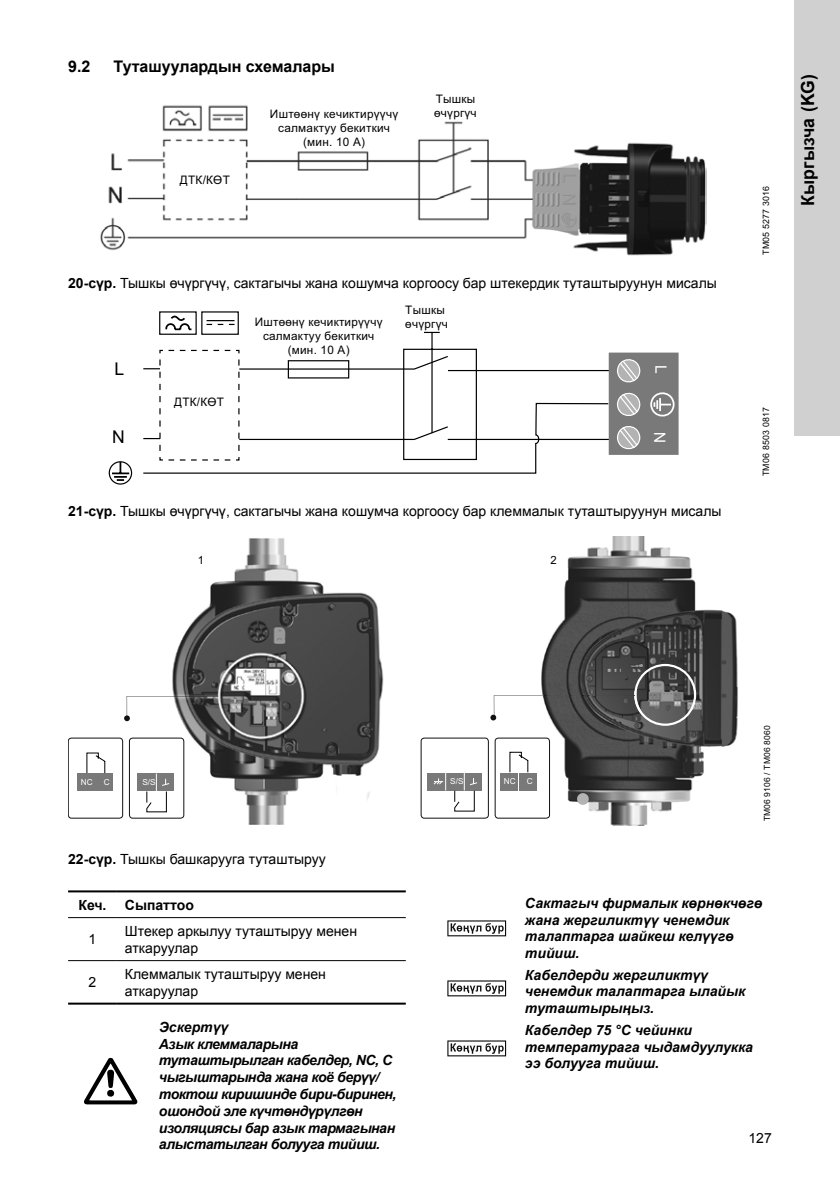
<style>
.page{position:relative;width:840px;height:1191px;background:#fff}
.page>*{position:absolute;margin:0;border:0;box-sizing:border-box;transform-origin:0 0}
.t1{font:700 18px "Arial";letter-spacing:.01em;color:#000}
.t2{font:17.6px "Arial";color:#000}
.t3{font:700 16px "Arial";color:#000}
.t4{font:15.6px "Arial";color:#fff}
.t5{font:14px/16.8px "Arial";color:#000}
.t6{font:italic 700 14px/16.8px "Arial";color:#000}
.t7{font:italic 700 14px/16.8px "Arial";letter-spacing:-.03em;color:#000}
.t8{font:700 14px "Arial";color:#000}
.t9{font:11.8px/14px "Arial";letter-spacing:.02em;color:#000;text-align:center}
.t10{font:11.4px "Arial";color:#000}
.t11{font:8.8px "Arial";letter-spacing:.015em;color:#000}
.t12{font:8.6px "Arial";letter-spacing:.015em;color:#000}
.t13{font:8.2px "Arial";color:#fff}
.s1{font-weight:700}
</style>
<div class="page">
<div style="left:794px;top:0;width:45px;height:436px;background:#d0d0d0"></div>
<img style="left:100px;top:105px;width:606px;height:151px">
<svg style="left:201px;top:311px;width:276px;height:44px"></svg>
<svg style="left:109px;top:462px;width:22px;height:22px"></svg>
<div style="left:109px;top:461px;width:23px;height:23px;border:1px solid #000;border-radius:50%"></div>
<svg style="left:112px;top:462px;width:17px;height:19px"></svg>
<svg style="left:143px;top:355px;width:465px;height:119px"></svg>
<div style="left:159px;top:311px;width:38px;height:24px;background:#fff;border:1px solid #000"></div>
<svg style="left:164px;top:312px;width:29px;height:19px"></svg>
<div style="left:608px;top:352px;width:70px;height:103px;background:#797979"></div>
<svg style="left:650px;top:392px;width:25px;height:25px"></svg>
<svg style="left:617px;top:359px;width:23px;height:91px"></svg>
<svg style="left:159px;top:349px;width:81px;height:112px"></svg>
<img style="left:162px;top:538px;width:222px;height:286px">
<img style="left:521px;top:537px;width:217px;height:288px">
<svg style="left:124px;top:696px;width:94px;height:28px"></svg>
<div style="left:68px;top:738px;width:55px;height:80px;border:1px solid #111;border-radius:3px"></div>
<div style="left:129px;top:738px;width:55px;height:80px;background:#fff;border-radius:3px"></div>
<div style="left:129px;top:738px;width:55px;height:80px;border:1px solid #111;border-radius:3px"></div>
<div style="left:77px;top:773px;width:18px;height:18px;background:#797979"></div>
<div style="left:96px;top:773px;width:17px;height:18px;background:#797979"></div>
<svg style="left:86px;top:752px;width:19px;height:21px"></svg>
<div style="left:138px;top:773px;width:36px;height:18px;background:#797979"></div>
<svg style="left:146px;top:773px;width:24px;height:39px"></svg>
<svg style="left:490px;top:664px;width:205px;height:62px"></svg>
<div style="left:495px;top:738px;width:54px;height:80px;background:#fff;border-radius:3px"></div>
<div style="left:494px;top:738px;width:55px;height:80px;border:1px solid #111;border-radius:3px"></div>
<div style="left:420px;top:738px;width:68px;height:80px;border:1px solid #111;border-radius:3px"></div>
<div style="left:427px;top:773px;width:54px;height:17px;background:#797979"></div>
<svg style="left:433px;top:773px;width:44px;height:38px"></svg>
<div style="left:500px;top:772px;width:17px;height:18px;background:#797979"></div>
<div style="left:518px;top:772px;width:18px;height:18px;background:#797979"></div>
<svg style="left:509px;top:752px;width:19px;height:20px"></svg>
<svg style="left:575px;top:793px;width:15px;height:12px"></svg>
<hr style="left:68px;top:1002px;width:49px;height:2px;background:#000">
<hr style="left:117px;top:1002px;width:288px;height:2px;background:#000">
<hr style="left:68px;top:890px;width:49px;height:2px;background:#000">
<hr style="left:117px;top:890px;width:288px;height:2px;background:#000">
<hr style="left:68px;top:917px;width:49px;height:1px;background:#000">
<hr style="left:117px;top:917px;width:288px;height:1px;background:#000">
<hr style="left:68px;top:960px;width:49px;height:1px;background:#000">
<hr style="left:117px;top:960px;width:288px;height:1px;background:#000">
<svg style="left:84px;top:1057px;width:54px;height:47px"></svg>
<svg style="left:447px;top:920px;width:59px;height:16px"></svg>
<svg style="left:447px;top:980px;width:59px;height:16px"></svg>
<svg style="left:447px;top:1040px;width:59px;height:16px"></svg>
<p class="t3" style="left:68px;top:56px;width:24px">9.2</p>
<p class="t3" style="left:113px;top:56px;width:223px">Туташуулардын схемалары</p>
<p class="t9" style="left:180px;top:173px;width:51px">ДТК/КӨТ</p>
<p class="t9" style="left:270px;top:107px;width:130px">Иштөөнү кечиктирүүчү салмактуу бекиткич (мин. 10 А)</p>
<p class="t9" style="left:434px;top:92px;width:44px;text-align:left">Тышкы өчүргүч</p>
<p class="t5" style="left:68px;top:275px;width:650px"><span class="s1">20-сүр.</span> Тышкы өчүргүчү, сактагычы жана кошумча коргоосу бар штекердик туташтыруунун мисалы</p>
<p class="t9" style="left:405px;top:303px;width:41px">Тышкы</p>
<p class="t2" style="left:115px;top:357px;width:11px">L</p>
<p class="t2" style="left:112px;top:425px;width:14px">N</p>
<p class="t9" style="left:174px;top:394px;width:51px">ДТК/КӨТ</p>
<p class="t9" style="left:254px;top:315px;width:129px">Иштөөнү кечиктирүүчү</p>
<p class="t9" style="left:405px;top:317px;width:44px">өчүргүч</p>
<p class="t9" style="left:263px;top:329px;width:113px">салмактуу бекиткич (мин. 10 А)</p>
<p class="t4" style="left:670px;top:365px;width:10px;rotate:90deg">L</p>
<p class="t4" style="left:649px;top:443px;width:13px;rotate:-90deg">N</p>
<p class="t5" style="left:68px;top:503px;width:654px"><span class="s1">21-сүр.</span> Тышкы өчүргүчү, сактагычы жана кошумча коргоосу бар клеммалык туташтыруунун мисалы</p>
<p class="t10" style="left:198px;top:552px;width:8px">1</p>
<p class="t10" style="left:550px;top:552px;width:8px">2</p>
<p class="t11" style="left:759px;top:255px;width:70px;rotate:-90deg">TM05 5277 3016</p>
<p class="t1" style="left:795px;top:206px;width:134px;rotate:-90deg">Кыргызча (KG)</p>
<p class="t11" style="left:759px;top:476px;width:70px;rotate:-90deg">TM06 8503 0817</p>
<p class="t13" style="left:81px;top:776px;width:13px">NC</p>
<p class="t13" style="left:104px;top:776px;width:7px">C</p>
<p class="t13" style="left:142px;top:776px;width:15px">S/S</p>
<p class="t13" style="left:450px;top:775px;width:15px">S/S</p>
<p class="t13" style="left:503px;top:775px;width:13px">NC</p>
<p class="t13" style="left:526px;top:775px;width:7px">C</p>
<p class="t12" style="left:761px;top:821px;width:97px;rotate:-90deg">TM06 9106 / TM06 8060</p>
<p class="t5" style="left:68px;top:851px;width:259px"><span class="s1">22-сүр.</span> Тышкы башкарууга туташтыруу</p>
<p class="t8" style="left:78px;top:895px;width:30px">Кеч.</p>
<p class="t8" style="left:125px;top:895px;width:70px">Сыпаттоо</p>
<p class="t5" style="left:89px;top:931px;width:9px">1</p>
<p class="t5" style="left:125px;top:922px;width:233px">Штекер аркылуу туташтыруу менен аткаруулар</p>
<p class="t5" style="left:89px;top:974px;width:9px">2</p>
<p class="t5" style="left:125px;top:965px;width:202px">Клеммалык туташтыруу менен аткаруулар</p>
<p class="t7" style="left:159px;top:1019px;width:239px">Эскертүү<br>Азык клеммаларына туташтырылган кабелдер, NC, C чыгыштарында жана коё берүү/ токтош киришинде бири-биринен, ошондой эле күчтөндүрүлгөн изоляциясы бар азык тармагынан алыстатылган болууга тийиш.</p>
<p class="t6" style="left:524px;top:894px;width:239px">Сактагыч фирмалык көрнөкчөгө жана жергиликтүү ченемдик талаптарга шайкеш келүүгө тийиш.</p>
<p class="t6" style="left:524px;top:966px;width:221px">Кабелдерди жергиликтүү ченемдик талаптарга ылайык туташтырыңыз.</p>
<p class="t6" style="left:524px;top:1022px;width:229px">Кабелдер 75 °C чейинки температурага чыдамдуулукка ээ болууга тийиш.</p>
<p class="t5" style="left:748px;top:1129px;width:25px">127</p>
</div>
